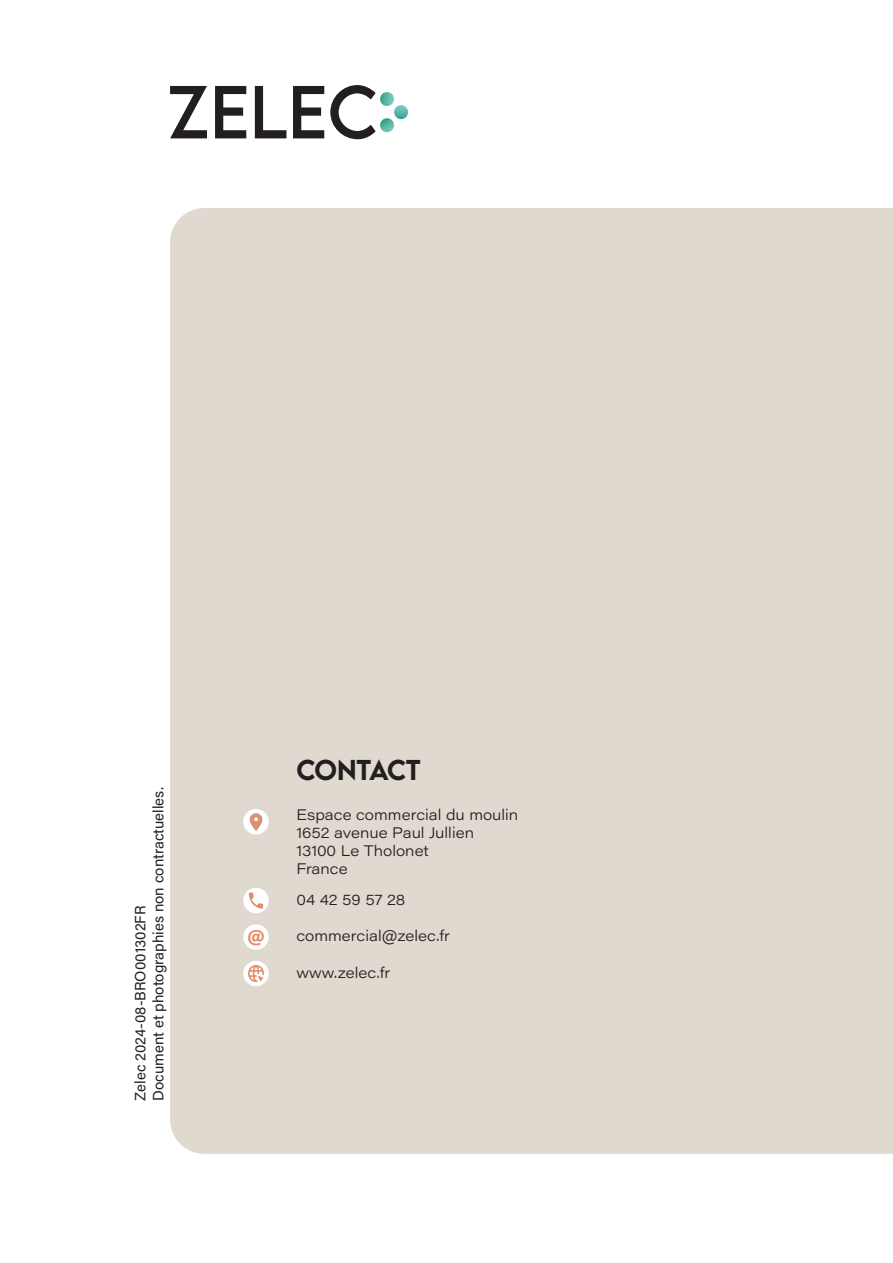
<style>
.page{position:relative;width:893px;height:1263px;background:#fff}
.page>*{position:absolute;margin:0;border:0;box-sizing:border-box;transform-origin:0 0}
.t1{font:500 25.5px "LEMONMILK";letter-spacing:-.035em;color:#231f20}
.t2{font:700 16.8px "Acumin Pro Wide";color:#e48d6a}
.t3{font:300 15px/18px "Acumin Pro Wide";color:#231f20}
.t4{font:15px/18px "Acumin Variable Concept";color:#231f20}
</style>
<div class="page">
<div style="left:170px;top:208px;width:723px;height:946px;background:#dfd9d0"></div>
<svg style="left:170px;top:86px;width:37px;height:52px"></svg>
<svg style="left:215px;top:86px;width:31px;height:52px"></svg>
<svg style="left:255px;top:86px;width:31px;height:52px"></svg>
<svg style="left:293px;top:86px;width:31px;height:52px"></svg>
<svg style="left:330px;top:85px;width:46px;height:54px"></svg>
<svg style="left:394px;top:105px;width:14px;height:14px"></svg>
<svg style="left:380px;top:118px;width:14px;height:14px"></svg>
<svg style="left:380px;top:92px;width:14px;height:14px"></svg>
<div style="left:243px;top:809px;width:26px;height:25px;background:#fff;border-radius:50%"></div>
<img style="left:249px;top:813px;width:14px;height:18px">
<div style="left:243px;top:924px;width:26px;height:26px;background:#fff;border-radius:50%"></div>
<div style="left:243px;top:888px;width:26px;height:25px;background:#fff;border-radius:50%"></div>
<svg style="left:249px;top:892px;width:14px;height:16px"></svg>
<div style="left:243px;top:961px;width:26px;height:25px;background:#fff;border-radius:50%"></div>
<img style="left:248px;top:966px;width:16px;height:15px">
<p class="t4" style="left:131px;top:1101px;width:315px;rotate:-90deg">Zelec 2024-08-BRO001302FR<br>Document et photographies non contractuelles.</p>
<h1 class="t1" style="left:296px;top:753px;width:126px">CONTACT</h1>
<p class="t3" style="left:296px;top:805px;width:223px">Espace commercial du moulin<br>1652 avenue Paul Jullien<br>13100 Le Tholonet<br>France</p>
<p class="t3" style="left:296px;top:890px;width:111px">04 42 59 57 28</p>
<p class="t2" style="left:247px;top:924px;width:19px">@</p>
<p class="t3" style="left:296px;top:926px;width:155px">commercial@zelec.fr</p>
<p class="t3" style="left:296px;top:963px;width:95px">www.zelec.fr</p>
</div>
